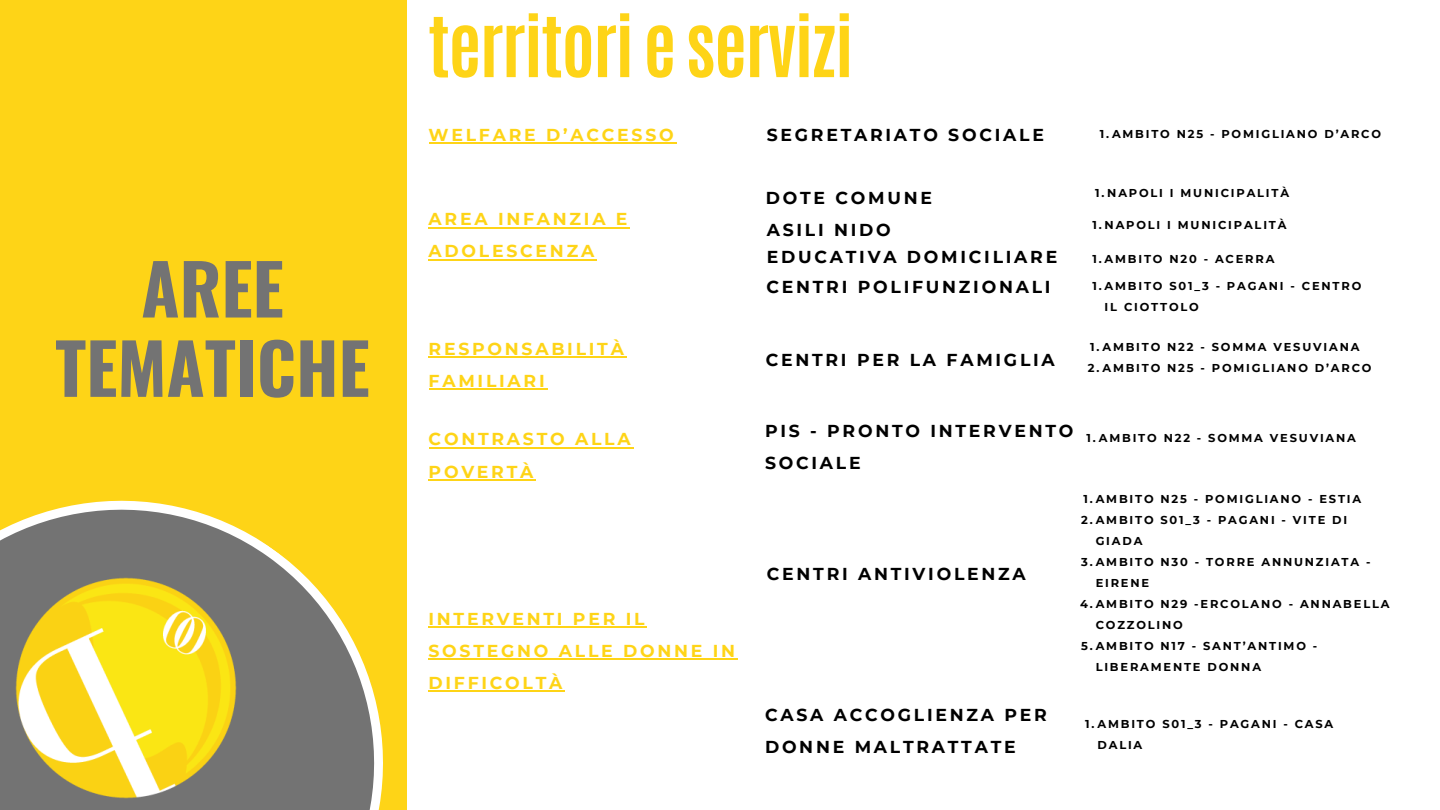
<style>
.page{position:relative;width:1440px;height:810px;background:#fff}
.page>*{position:absolute;margin:0;border:0;box-sizing:border-box;transform-origin:0 0}
.t1{font:700 70px "Antonio";letter-spacing:-.02em;color:#fed417}
.t2{font:700 69.7px/79.3px "Oswald";color:#737373;text-align:center}
.t3{font:700 17.3px/31.9px "Montserrat";letter-spacing:.16em;color:#000}
.t4{font:700 17.3px/32px "Montserrat";letter-spacing:.16em;color:#fed417}
.t5{font:700 11.4px/21px "Montserrat";letter-spacing:.16em;color:#000}
</style>
<div class="page">
<div style="left:0;top:0;width:406px;height:810px;background:#fed417"></div>
<svg style="left:88px;top:466px;width:319px;height:344px"></svg>
<img style="left:0;top:503px;width:310px;height:307px">
<hr style="left:429px;top:142px;width:247px;height:2px;background:#fed417">
<hr style="left:429px;top:227px;width:201px;height:1px;background:#fed417">
<hr style="left:429px;top:259px;width:168px;height:1px;background:#fed417">
<hr style="left:429px;top:356px;width:198px;height:2px;background:#fed417">
<hr style="left:429px;top:388px;width:118px;height:2px;background:#fed417">
<hr style="left:429px;top:447px;width:204px;height:2px;background:#fed417">
<hr style="left:429px;top:479px;width:107px;height:2px;background:#fed417">
<hr style="left:428px;top:627px;width:219px;height:1px;background:#fed417">
<hr style="left:428px;top:659px;width:310px;height:1px;background:#fed417">
<hr style="left:428px;top:691px;width:137px;height:1px;background:#fed417">
<h3 class="t2" style="left:55px;top:246px;width:316px">AREE<br>TEMATICHE</h3>
<h2 class="t1" style="left:428px;top:-3px;width:427px">TERRITORI E SERVIZI</h2>
<h3 class="t4" style="left:429px;top:118px;width:247px">WELFARE D’ACCESSO</h3>
<p class="t4" style="left:429px;top:203px;width:200px">AREA INFANZIA E<br>ADOLESCENZA</p>
<h3 class="t4" style="left:429px;top:333px;width:197px">RESPONSABILITÀ<br>FAMILIARI</h3>
<p class="t3" style="left:767px;top:119px;width:279px">SEGRETARIATO SOCIALE</p>
<h3 class="t5" style="left:1100px;top:123px;width:283px">1.AMBITO N25 - POMIGLIANO D’ARCO</h3>
<h3 class="t3" style="left:766px;top:182px;width:168px">DOTE COMUNE</h3>
<p class="t5" style="left:1095px;top:183px;width:196px">1.NAPOLI I MUNICIPALITÀ</p>
<h3 class="t3" style="left:767px;top:214px;width:126px">ASILI NIDO</h3>
<p class="t5" style="left:1092px;top:215px;width:196px">1.NAPOLI I MUNICIPALITÀ</p>
<p class="t3" style="left:767px;top:241px;width:292px">EDUCATIVA DOMICILIARE</p>
<h3 class="t5" style="left:1092px;top:249px;width:184px">1.AMBITO N20 - ACERRA</h3>
<p class="t3" style="left:766px;top:271px;width:286px">CENTRI POLIFUNZIONALI</p>
<p class="t5" style="left:1105px;top:276px;width:258px;text-indent:-12px">1.AMBITO S01_3 - PAGANI - CENTRO<br>IL CIOTTOLO</p>
<h3 class="t3" style="left:766px;top:344px;width:291px">CENTRI PER LA FAMIGLIA</h3>
<h3 class="t5" style="left:1090px;top:337px;width:271px">1.AMBITO N22 - SOMMA VESUVIANA</h3>
<p class="t5" style="left:1088px;top:358px;width:285px">2.AMBITO N25 - POMIGLIANO D’ARCO</p>
<p class="t4" style="left:429px;top:423px;width:203px">CONTRASTO ALLA<br>POVERTÀ</p>
<p class="t3" style="left:765px;top:415px;width:310px">PIS - PRONTO INTERVENTO<br>SOCIALE</p>
<h3 class="t5" style="left:1087px;top:427px;width:271px">1.AMBITO N22 - SOMMA VESUVIANA</h3>
<p class="t4" style="left:428px;top:603px;width:308px">INTERVENTI PER IL<br>SOSTEGNO ALLE DONNE IN<br>DIFFICOLTÀ</p>
<h3 class="t3" style="left:767px;top:558px;width:260px">CENTRI ANTIVIOLENZA</h3>
<h3 class="t5" style="left:1083px;top:488px;width:279px">1.AMBITO N25 - POMIGLIANO - ESTIA</h3>
<p class="t5" style="left:1096px;top:509px;width:253px;text-indent:-15px">2.AMBITO S01_3 - PAGANI - VITE DI<br>GIADA</p>
<p class="t5" style="left:1096px;top:551px;width:276px;text-indent:-15px">3.AMBITO N30 - TORRE ANNUNZIATA -<br>EIRENE</p>
<p class="t5" style="left:1096px;top:593px;width:295px;text-indent:-16px">4.AMBITO N29 -ERCOLANO - ANNABELLA<br>COZZOLINO</p>
<p class="t5" style="left:1096px;top:635px;width:223px;text-indent:-15px">5.AMBITO N17 - SANT’ANTIMO -<br>LIBERAMENTE DONNA</p>
<h3 class="t3" style="left:765px;top:699px;width:283px">CASA ACCOGLIENZA PER<br>DONNE MALTRATTATE</h3>
<h3 class="t5" style="left:1098px;top:714px;width:237px;text-indent:-12px">1.AMBITO S01_3 - PAGANI - CASA<br>DALIA</h3>
</div>
